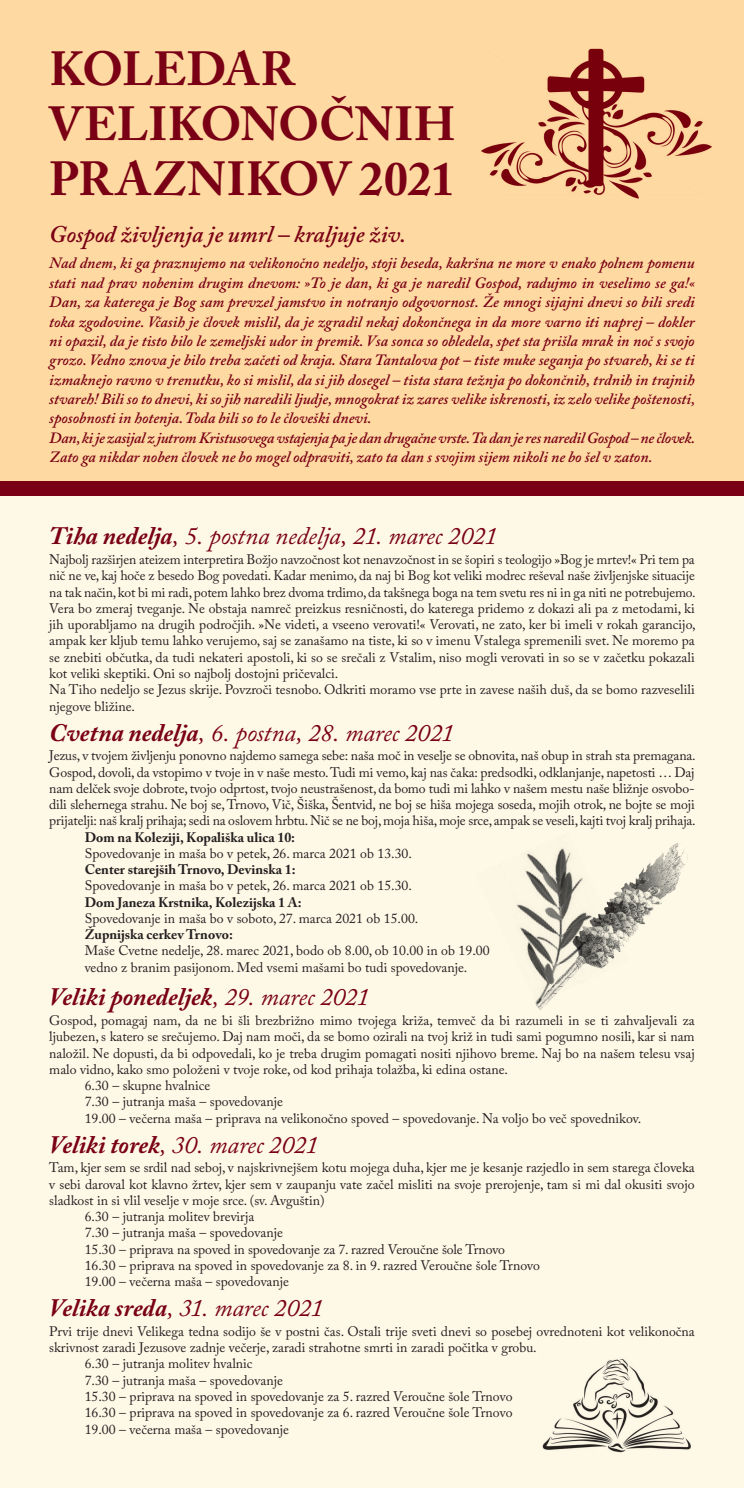
<style>
.page{position:relative;width:744px;height:1488px;background:#fff}
.page>*{position:absolute;margin:0;border:0;box-sizing:border-box;transform-origin:0 0}
.t1{font:700 47.5px/55px "Adobe Caslon Pro";letter-spacing:-.005em;color:#790015}
.t2{font:italic 25px "Adobe Caslon Pro";letter-spacing:-.005em;color:#790015}
.t3{font:italic 700 25px "Adobe Caslon Pro";letter-spacing:-.005em;color:#790015}
.t4{font:italic 600 23.75px "Adobe Caslon Pro";color:#790015}
.t5{font:italic 600 15.62px/19.4px "Adobe Caslon Pro";color:#790015}
.t6{font:13.75px/16.2px "Adobe Caslon Pro";color:#231f20}
.t7{font:700 13.75px "Adobe Caslon Pro";color:#231f20}
.s1{font-weight:700}
.s2{font-weight:400}
</style>
<div class="page">
<div style="left:0;top:0;width:743px;height:1487px;background:#fef9e7"></div>
<div style="left:0;top:0;width:743px;height:489px;background:#fed9a1"></div>
<div style="left:0;top:482px;width:743px;height:14px;background:#790015"></div>
<img style="left:481px;top:49px;width:229px;height:150px">
<img style="left:516px;top:843px;width:172px;height:167px">
<img style="left:542px;top:1358px;width:149px;height:95px">
<h1 class="t1" style="left:49px;top:41px;width:407px">KOLEDAR<br>VELIKONOČNIH<br>PRAZNIKOV 2021</h1>
<h3 class="t4" style="left:49px;top:220px;width:358px">Gospod življenja je umrl – kraljuje živ.</h3>
<p class="t5" style="left:49px;top:253px;width:647px">Nad dnem, ki ga praznujemo na velikonočno nedeljo, stoji beseda, kakršna ne more v enako polnem pomenu stati nad prav nobenim drugim dnevom: »To je dan, ki ga je naredil Gospod, radujmo in veselimo se ga!« Dan, za katerega je Bog sam prevzel jamstvo in notranjo odgovornost. Že mnogi sijajni dnevi so bili sredi toka zgodovine. Včasih je človek mislil, da je zgradil nekaj dokončnega in da more varno iti naprej – dokler ni opazil, da je tisto bilo le zemeljski udor in premik. Vsa sonca so obledela, spet sta prišla mrak in noč s svojo grozo. Vedno znova je bilo treba začeti od kraja. Stara Tantalova pot – tiste muke seganja po stvareh, ki se ti izmaknejo ravno v trenutku, ko si mislil, da si jih dosegel – tista stara težnja po dokončnih, trdnih in trajnih stvareh! Bili so to dnevi, ki so jih naredili ljudje, mnogokrat iz zares velike iskrenosti, iz zelo velike poštenosti, sposobnosti in hotenja. Toda bili so to le človeški dnevi.<br>Dan, ki je zasijal z jutrom Kristusovega vstajenja pa je dan drugačne vrste. Ta dan je res naredil Gospod – ne človek.<br>Zato ga nikdar noben človek ne bo mogel odpraviti, zato ta dan s svojim sijem nikoli ne bo šel v zaton.</p>
<h2 class="t2" style="left:49px;top:521px;width:449px"><span class="s1">Tiha nedelja</span>, 5. postna nedelja, 21. marec 2021</h2>
<p class="t6" style="left:49px;top:551px;width:647px">Najbolj razširjen ateizem interpretira Božjo navzočnost kot nenavzočnost in se šopiri s teologijo »Bog je mrtev!« Pri tem pa nič ne ve, kaj hoče z besedo Bog povedati. Kadar menimo, da naj bi Bog kot veliki modrec reševal naše življenjske situacije na tak način, kot bi mi radi, potem lahko brez dvoma trdimo, da takšnega boga na tem svetu res ni in ga niti ne potrebujemo.<br>Vera bo zmeraj tveganje. Ne obstaja namreč preizkus resničnosti, do katerega pridemo z dokazi ali pa z metodami, ki jih uporabljamo na drugih področjih. »Ne videti, a vseeno verovati!« Verovati, ne zato, ker bi imeli v rokah garancijo, ampak ker kljub temu lahko verujemo, saj se zanašamo na tiste, ki so v imenu Vstalega spremenili svet. Ne moremo pa se znebiti občutka, da tudi nekateri apostoli, ki so se srečali z Vstalim, niso mogli verovati in so se v začetku pokazali kot veliki skeptiki. Oni so najbolj dostojni pričevalci.<br>Na Tiho nedeljo se Jezus skrije. Povzroči tesnobo. Odkriti moramo vse prte in zavese naših duš, da se bomo razveselili njegove bližine.</p>
<h2 class="t2" style="left:49px;top:717px;width:406px"><span class="s1">Cvetna nedelja</span>, 6. postna, 28. marec 2021</h2>
<p class="t6" style="left:49px;top:747px;width:647px;text-align:justify">Jezus, v tvojem življenju ponovno najdemo samega sebe: naša moč in veselje se obnovita, naš obup in strah sta premagana.<br>Gospod, dovoli, da vstopimo v tvoje in v naše mesto. Tudi mi vemo, kaj nas čaka: predsodki, odklanjanje, napetosti … Daj nam delček svoje dobrote, tvojo odprtost, tvojo neustrašenost, da bomo tudi mi lahko v našem mestu naše bližnje osvobo&shy;dili slehernega strahu. Ne boj se, Trnovo, Vič, Šiška, Šentvid, ne boj se hiša mojega soseda, mojih otrok, ne bojte se moji prijatelji: naš kralj prihaja; sedi na oslovem hrbtu. Nič se ne boj, moja hiša, moje srce, ampak se veseli, kajti tvoj kralj prihaja.</p>
<p class="t7" style="left:85px;top:828px;width:212px">Dom na Koleziji, Kopališka ulica 10:</p>
<p class="t6" style="left:85px;top:845px;width:328px">Spovedovanje in maša bo v petek, 26. marca 2021 ob 13.30.</p>
<p class="t7" style="left:85px;top:861px;width:212px">Center starejših Trnovo, Devinska 1:</p>
<p class="t6" style="left:85px;top:877px;width:328px">Spovedovanje in maša bo v petek, 26. marca 2021 ob 15.30.</p>
<p class="t7" style="left:85px;top:893px;width:218px">Dom Janeza Krstnika, Kolezijska 1 A:</p>
<p class="t6" style="left:85px;top:910px;width:335px">Spovedovanje in maša bo v soboto, 27. marca 2021 ob 15.00.</p>
<p class="t7" style="left:85px;top:926px;width:150px">Župnijska cerkev Trnovo:</p>
<p class="t6" style="left:85px;top:942px;width:406px">Maše Cvetne nedelje, 28. marec 2021, bodo ob 8.00, ob 10.00 in ob 19.00 vedno z branim pasijonom. Med vsemi mašami bo tudi spovedovanje.</p>
<h2 class="t3" style="left:49px;top:982px;width:321px">Veliki ponedeljek<span class="s2">, 29. marec 2021</span></h2>
<p class="t6" style="left:49px;top:1012px;width:646px">Gospod, pomagaj nam, da ne bi šli brezbrižno mimo tvojega križa, temveč da bi razumeli in se ti zahvaljevali za</p>
<p class="t6" style="left:49px;top:1028px;width:646px">ljubezen, s katero se srečujemo. Daj nam moči, da se bomo ozirali na tvoj križ in tudi sami pogumno nosili, kar si nam</p>
<p class="t6" style="left:49px;top:1044px;width:646px">naložil. Ne dopusti, da bi odpovedali, ko je treba drugim pomagati nositi njihovo breme. Naj bo na našem telesu vsaj</p>
<p class="t6" style="left:49px;top:1060px;width:460px">malo vidno, kako smo položeni v tvoje roke, od kod prihaja tolažba, ki edina ostane.</p>
<p class="t6" style="left:85px;top:1077px;width:127px">6.30 – skupne hvalnice</p>
<p class="t6" style="left:85px;top:1093px;width:200px">7.30 – jutranja maša – spovedovanje</p>
<p class="t6" style="left:85px;top:1109px;width:558px">19.00 – večerna maša – priprava na velikonočno spoved – spovedovanje. Na voljo bo več spovednikov.</p>
<h2 class="t2" style="left:49px;top:1129px;width:270px"><span class="s1">Veliki torek</span>, 30. marec 2021</h2>
<p class="t6" style="left:49px;top:1159px;width:646px">Tam, kjer sem se srdil nad seboj, v najskrivnejšem kotu mojega duha, kjer me je kesanje razjedlo in sem starega človeka</p>
<p class="t6" style="left:49px;top:1175px;width:646px">v sebi daroval kot klavno žrtev, kjer sem v zaupanju vate začel misliti na svoje prerojenje, tam si mi dal okusiti svojo</p>
<p class="t6" style="left:49px;top:1192px;width:277px">sladkost in si vlil veselje v moje srce. (sv. Avguštin)</p>
<p class="t6" style="left:85px;top:1208px;width:171px">6.30 – jutranja molitev brevirja</p>
<p class="t6" style="left:85px;top:1224px;width:200px">7.30 – jutranja maša – spovedovanje</p>
<p class="t6" style="left:85px;top:1240px;width:422px">15.30 – priprava na spoved in spovedovanje za 7. razred Veroučne šole Trnovo</p>
<p class="t6" style="left:85px;top:1257px;width:456px">16.30 – priprava na spoved in spovedovanje za 8. in 9. razred Veroučne šole Trnovo</p>
<p class="t6" style="left:85px;top:1273px;width:206px">19.00 – večerna maša – spovedovanje</p>
<h2 class="t2" style="left:49px;top:1292px;width:275px"><span class="s1">Velika sreda</span>, 31. marec 2021</h2>
<p class="t6" style="left:49px;top:1323px;width:646px">Prvi trije dnevi Velikega tedna sodijo še v postni čas. Ostali trije sveti dnevi so posebej ovrednoteni kot velikonočna</p>
<p class="t6" style="left:49px;top:1339px;width:489px">skrivnost zaradi Jezusove zadnje večerje, zaradi strahotne smrti in zaradi počitka v grobu.</p>
<p class="t6" style="left:85px;top:1355px;width:169px">6.30 – jutranja molitev hvalnic</p>
<p class="t6" style="left:85px;top:1371px;width:200px">7.30 – jutranja maša – spovedovanje</p>
<p class="t6" style="left:85px;top:1388px;width:429px">15.30 – priprava na spoved in spovedovanje za 5. razred Veroučne šole Trnovo</p>
<p class="t6" style="left:85px;top:1404px;width:429px">16.30 – priprava na spoved in spovedovanje za 6. razred Veroučne šole Trnovo</p>
<p class="t6" style="left:85px;top:1420px;width:206px">19.00 – večerna maša – spovedovanje</p>
</div>
